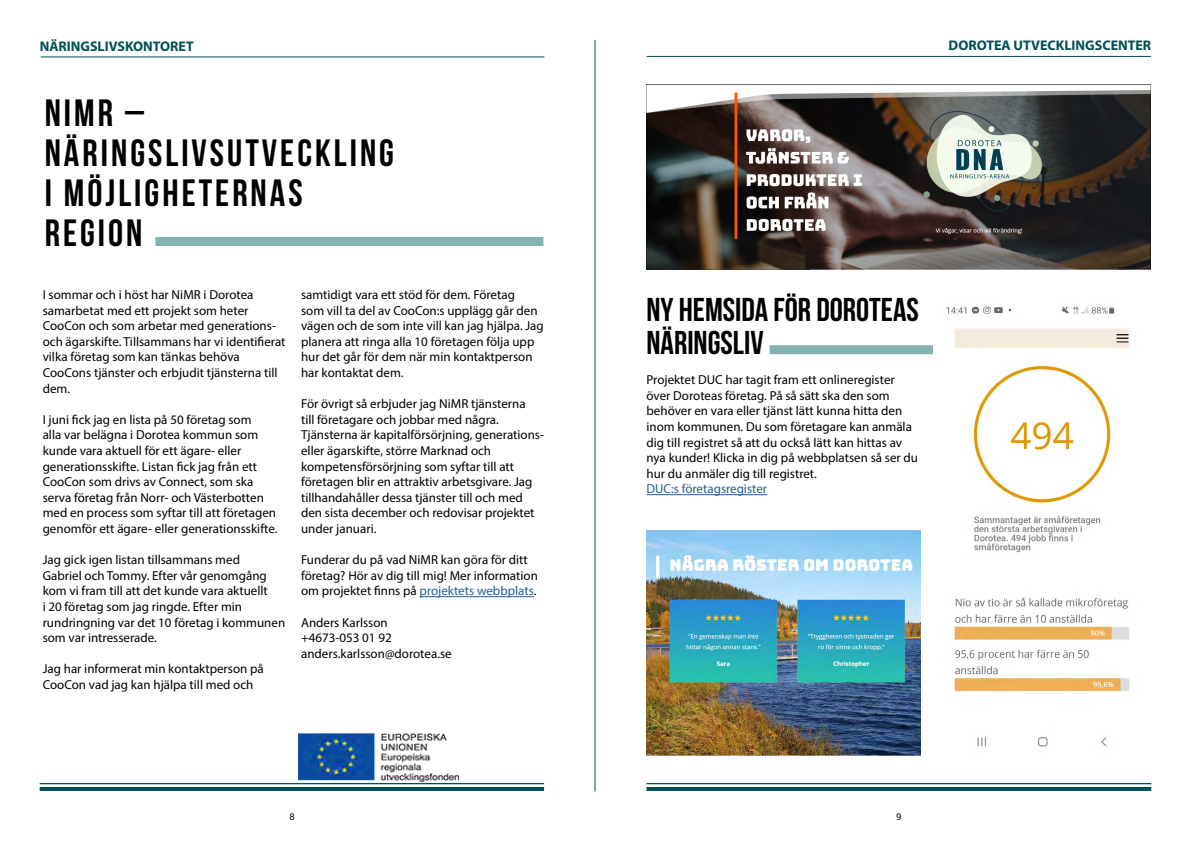
<style>
.page{position:relative;width:1191px;height:842px;background:#fff}
.page>*{position:absolute;margin:0;border:0;box-sizing:border-box;transform-origin:0 0}
.t1{font:38px/40px "Bebas Neue";letter-spacing:.08em;color:#000}
.t2{font:33px/33px "Bebas Neue";color:#000}
.t3{font:700 14px "Myriad Pro";color:#005055}
.t4{font:13px/15.6px "Myriad Pro";color:#000}
.t5{font:13px "Myriad Pro";color:#215e9e}
.t6{font:9px "Hack";color:#000}
.s1{color:#215e9e}
</style>
<div class="page">
<div style="left:769px;top:345px;width:164px;height:9px;background:#83b3b0"></div>
<hr style="left:646px;top:783px;width:505px;height:1px;background:#005055">
<hr style="left:646px;top:787px;width:505px;height:4px;background:#005055">
<hr style="left:646px;top:56px;width:505px;height:1px;background:#005055">
<img style="left:646px;top:84px;width:505px;height:185px">
<img style="left:946px;top:306px;width:184px;height:441px">
<hr style="left:646px;top:494px;width:121px;height:1px;background:#215e9e">
<img style="left:646px;top:530px;width:274px;height:226px">
<hr style="left:40px;top:783px;width:504px;height:1px;background:#005055">
<hr style="left:40px;top:787px;width:504px;height:4px;background:#005055">
<hr style="left:419px;top:596px;width:115px;height:1px;background:#215e9e">
<img style="left:298px;top:734px;width:160px;height:48px">
<hr style="left:41px;top:56px;width:503px;height:1px;background:#005055">
<div style="left:155px;top:237px;width:388px;height:9px;background:#83b3b0"></div>
<hr style="left:594px;top:40px;width:1px;height:751px;background:#005055">
<p class="t3" style="left:40px;top:37px;width:156px">NÄRINGSLIVSKONTORET</p>
<h1 class="t1" style="left:45px;top:92px;width:351px">NIMR –<br>NÄRINGSLIVSUTVECKLING<br>I MÖJLIGHETERNAS<br>REGION</h1>
<p class="t4" style="left:43px;top:287px;width:244px">I sommar och i höst har NiMR i Dorotea samarbetat med ett projekt som heter CooCon och som arbetar med generations&shy;och ägarskifte. Tillsammans har vi identifierat vilka företag som kan tänkas behöva CooCons tjänster och erbjudit tjänsterna till dem.</p>
<p class="t4" style="left:43px;top:411px;width:236px">I juni fick jag en lista på 50 företag som<br>alla var belägna i Dorotea kommun som kunde vara aktuell för ett ägare- eller generationsskifte. Listan fick jag från ett CooCon som drivs av Connect, som ska serva företag från Norr- och Västerbotten med en process som syftar till att företagen genomför ett ägare- eller generationsskifte.</p>
<p class="t4" style="left:43px;top:552px;width:244px">Jag gick igen listan tillsammans med<br>Gabriel och Tommy. Efter vår genomgång kom vi fram till att det kunde vara aktuellt<br>i 20 företag som jag ringde. Efter min rundringning var det 10 företag i kommunen som var intresserade.</p>
<p class="t4" style="left:43px;top:661px;width:223px">Jag har informerat min kontaktperson på<br>CooCon vad jag kan hjälpa till med och</p>
<p class="t4" style="left:301px;top:287px;width:244px">samtidigt vara ett stöd för dem. Företag<br>som vill ta del av CooCon:s upplägg går den vägen och de som inte vill kan jag hjälpa. Jag planera att ringa alla 10 företagen följa upp hur det går för dem när min kontaktperson har kontaktat dem.</p>
<p class="t4" style="left:301px;top:396px;width:244px">För övrigt så erbjuder jag NiMR tjänsterna<br>till företagare och jobbar med några.<br>Tjänsterna är kapitalförsörjning, generations&shy;eller ägarskifte, större Marknad och kompetensförsörjning som syftar till att företagen blir en attraktiv arbetsgivare. Jag tillhandahåller dessa tjänster till och med den sista december och redovisar projektet under januari.</p>
<p class="t4" style="left:301px;top:552px;width:238px">Funderar du på vad NiMR kan göra för ditt företag? Hör av dig till mig! Mer information om projektet finns på <span class="s1">projektets webbplats</span>.</p>
<p class="t4" style="left:301px;top:614px;width:152px">Anders Karlsson<br>+4673-053 01 92 anders.karlsson@dorotea.se</p>
<p class="t3" style="left:948px;top:36px;width:204px">DOROTEA UTVECKLINGSCENTER</p>
<h2 class="t2" style="left:646px;top:293px;width:274px">NY HEMSIDA FÖR DOROTEAS<br>NÄRINGSLIV</h2>
<p class="t4" style="left:646px;top:372px;width:273px">Projektet DUC har tagit fram ett onlineregister över Doroteas företag. På så sätt ska den som behöver en vara eller tjänst lätt kunna hitta den inom kommunen. Du som företagare kan anmäla dig till registret så att du också lätt kan hittas av nya kunder! Klicka in dig på webbplatsen så ser du hur du anmäler dig till registret.</p>
<p class="t5" style="left:646px;top:481px;width:122px">DUC:s företagsregister</p>
<p class="t6" style="left:289px;top:811px;width:7px">8</p>
<p class="t6" style="left:896px;top:811px;width:7px">9</p>
</div>
